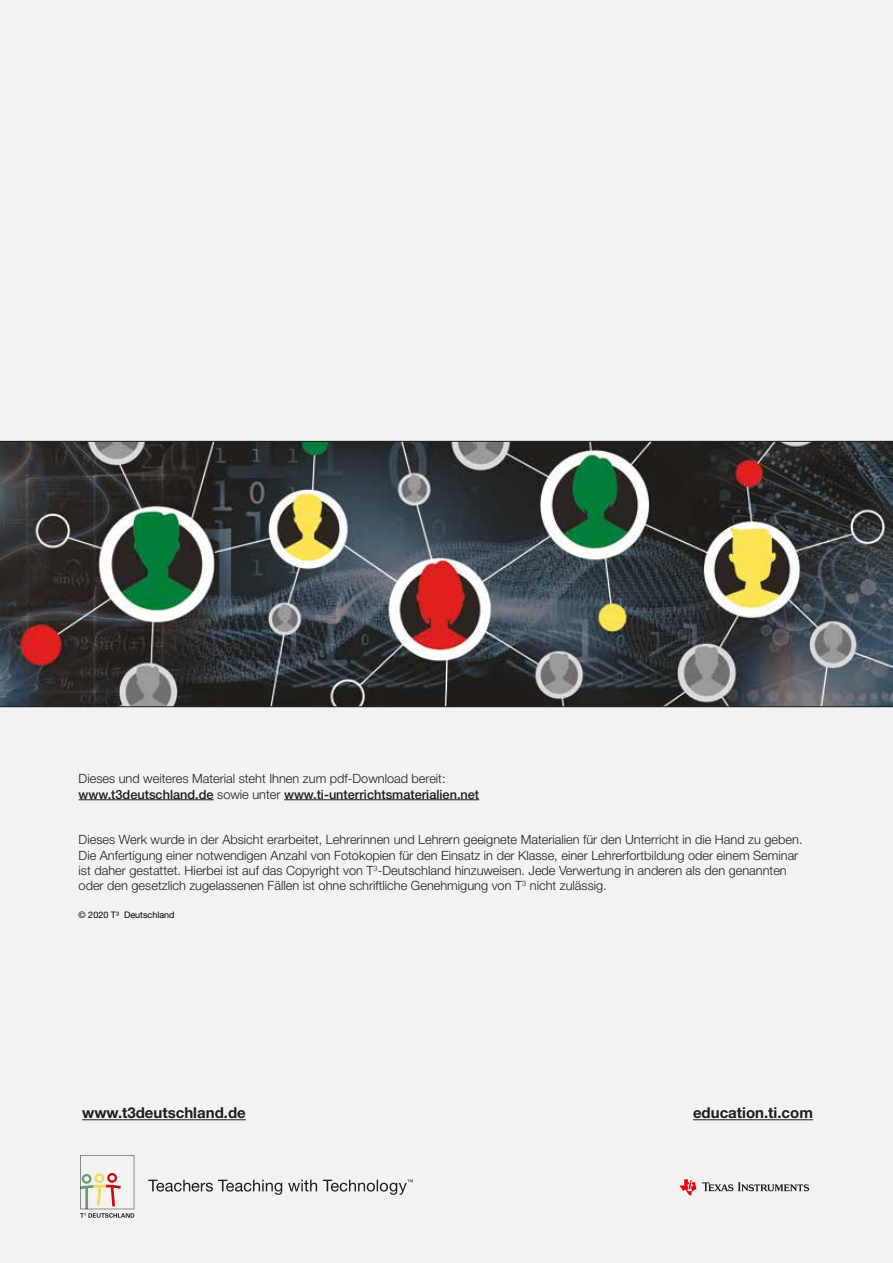
<style>
.page{position:relative;width:893px;height:1263px;background:#f2f2f2}
.page>*{position:absolute;margin:0;border:0;box-sizing:border-box;transform-origin:0 0}
.t1{font:700 15px "Helvetica Neue LT Std";color:#1d1d1b}
.t2{font:300 12.75px/15.3px "Helvetica Neue LT Std";color:#1d1d1b}
.t3{font:9px "Helvetica Neue LT Std";color:#000}
.s1{font-weight:500}
</style>
<div class="page">
<hr style="left:82px;top:1119px;width:164px;height:1px;background:#1d1d1b">
<svg style="left:702px;top:1182px;width:107px;height:9px"></svg>
<svg style="left:680px;top:1179px;width:16px;height:16px"></svg>
<hr style="left:693px;top:1119px;width:120px;height:1px;background:#1d1d1b">
<img style="left:0;top:442px;width:893px;height:264px">
<hr style="left:0;top:441px;width:893px;height:1px;background:#1d1d1b">
<hr style="left:0;top:706px;width:893px;height:1px;background:#1d1d1b">
<svg style="left:80px;top:1155px;width:54px;height:63px"></svg>
<hr style="left:79px;top:799px;width:135px;height:1px;background:#1d1d1b">
<hr style="left:284px;top:799px;width:195px;height:1px;background:#1d1d1b">
<svg style="left:148px;top:1179px;width:265px;height:16px"></svg>
<p class="t2" style="left:79px;top:771px;width:402px">Dieses und weiteres Material steht Ihnen zum pdf-Download bereit: <span class="s1">www.t3deutschland.de</span> sowie unter <span class="s1">www.ti-unterrichtsmaterialien.net</span></p>
<p class="t2" style="left:79px;top:832px;width:725px">Dieses Werk wurde in der Absicht erarbeitet, Lehrerinnen und Lehrern geeignete Materialien für den Unterricht in die Hand zu geben.<br>Die Anfertigung einer notwendigen Anzahl von Fotokopien für den Einsatz in der Klasse, einer Lehrerfortbildung oder einem Seminar ist daher gestattet. Hierbei ist auf das Copyright von T<sup>3</sup>-Deutschland hinzuweisen. Jede Verwertung in anderen als den genannten oder den gesetzlich zugelassenen Fällen ist ohne schriftliche Genehmigung von T<sup>3</sup> nicht zulässig.</p>
<p class="t3" style="left:79px;top:909px;width:97px">© 2020 T³ Deutschland</p>
<p class="t1" style="left:82px;top:1104px;width:165px">www.t3deutschland.de</p>
<p class="t1" style="left:693px;top:1104px;width:121px">education.ti.com</p>
</div>
